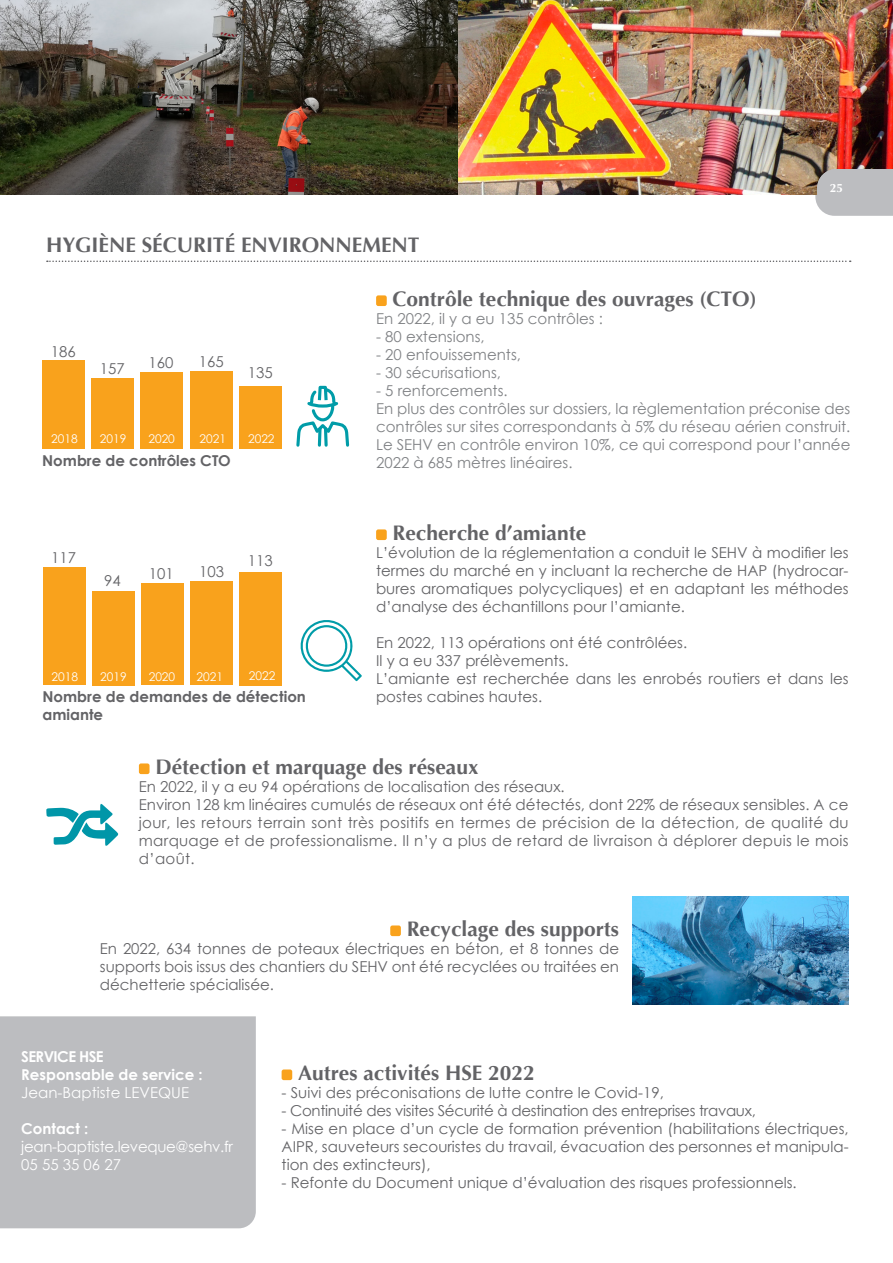
<style>
.page{position:relative;width:893px;height:1263px;background:#fff}
.page>*{position:absolute;margin:0;border:0;box-sizing:border-box;transform-origin:0 0}
.t1{font:700 21px "Optima";color:#636366}
.t2{font:15px/18px "Century Gothic";color:#636366;text-align:justify}
.t3{font:15px/18px "Century Gothic";letter-spacing:.02em;color:#636366}
.t4{font:15px/18px "Century Gothic";color:#808285}
.t5{font:15px "Century Gothic";letter-spacing:-.02em;color:#636366}
.t6{font:700 15px/18px "Century Gothic";color:#636366}
.t7{font:700 15px/18px "Century Gothic";color:#fff}
.t8{font:15px/18px "Century Gothic";letter-spacing:-.02em;color:#fff}
.t9{font:15px "Century Gothic";color:#fff}
.t10{font:12px "Century Gothic";color:#fff}
.t11{font:700 12px "Optima";color:#fff}
</style>
<div class="page">
<img style="left:457px;top:0;width:436px;height:195px">
<div style="left:376px;top:295px;width:11px;height:11px;background:#f9a21c;border-radius:2px"></div>
<div style="left:139px;top:763px;width:11px;height:11px;background:#f9a21c;border-radius:2px"></div>
<div style="left:390px;top:925px;width:11px;height:11px;background:#f9a21c;border-radius:2px"></div>
<div style="left:376px;top:529px;width:11px;height:11px;background:#f9a21c;border-radius:2px"></div>
<div style="left:282px;top:1069px;width:10px;height:11px;background:#f9a21c;border-radius:2px"></div>
<svg style="left:91px;top:261px;width:760px;height:1px"></svg>
<svg style="left:815px;top:169px;width:78px;height:47px;background:#bababc"></svg>
<div style="left:0;top:1016px;width:256px;height:212px;background:#bcbdc0"></div>
<div style="left:190px;top:371px;width:42px;height:78px;background:#f9a21c"></div>
<div style="left:239px;top:386px;width:43px;height:63px;background:#f9a21c"></div>
<div style="left:91px;top:378px;width:43px;height:71px;background:#f9a21c"></div>
<div style="left:140px;top:373px;width:42px;height:76px;background:#f9a21c"></div>
<svg style="left:296px;top:385px;width:54px;height:62px"></svg>
<div style="left:190px;top:581px;width:43px;height:104px;background:#f9a21c"></div>
<div style="left:239px;top:572px;width:43px;height:113px;background:#f9a21c"></div>
<div style="left:43px;top:567px;width:42px;height:118px;background:#f9a21c"></div>
<div style="left:92px;top:591px;width:42px;height:94px;background:#f9a21c"></div>
<div style="left:141px;top:584px;width:43px;height:101px;background:#f9a21c"></div>
<svg style="left:300px;top:620px;width:62px;height:61px"></svg>
<svg style="left:46px;top:803px;width:73px;height:43px"></svg>
<img style="left:633px;top:897px;width:216px;height:108px">
<svg style="left:42px;top:260px;width:49px;height:189px"></svg>
<img style="left:0;top:0;width:457px;height:195px">
<h1 class="t1" style="left:46px;top:233px;width:375px">HYGIÈNE SÉCURITÉ ENVIRONNEMENT</h1>
<p class="t11" style="left:830px;top:181px;width:15px">25</p>
<p class="t11" style="left:828px;top:185px;width:15px">25</p>
<p class="t2" style="left:51px;top:342px;width:26px">186</p>
<p class="t2" style="left:100px;top:359px;width:26px">157</p>
<p class="t2" style="left:149px;top:354px;width:26px">160</p>
<p class="t2" style="left:199px;top:353px;width:26px">165</p>
<p class="t2" style="left:248px;top:363px;width:26px">135</p>
<p class="t10" style="left:51px;top:431px;width:28px">2018</p>
<p class="t10" style="left:100px;top:431px;width:28px">2019</p>
<p class="t10" style="left:148px;top:431px;width:28px">2020</p>
<p class="t10" style="left:199px;top:431px;width:28px">2021</p>
<p class="t10" style="left:248px;top:431px;width:28px">2022</p>
<p class="t6" style="left:42px;top:451px;width:190px">Nombre de contrôles CTO</p>
<p class="t2" style="left:51px;top:548px;width:26px">117</p>
<p class="t2" style="left:248px;top:551px;width:26px">113</p>
<p class="t2" style="left:104px;top:571px;width:18px">94</p>
<p class="t2" style="left:199px;top:562px;width:26px">103</p>
<p class="t2" style="left:149px;top:564px;width:26px">101</p>
<p class="t10" style="left:51px;top:668px;width:28px">2018</p>
<p class="t10" style="left:100px;top:668px;width:28px">2019</p>
<p class="t10" style="left:149px;top:668px;width:28px">2020</p>
<p class="t10" style="left:197px;top:668px;width:28px">2021</p>
<p class="t10" style="left:249px;top:667px;width:28px">2022</p>
<p class="t6" style="left:43px;top:687px;width:265px">Nombre de demandes de détection amiante</p>
<h1 class="t1" style="left:393px;top:287px;width:366px">Contrôle technique des ouvrages (CTO)</h1>
<p class="t4" style="left:376px;top:309px;width:228px">En 2022, il y a eu 135 contrôles :</p>
<p class="t4" style="left:376px;top:327px;width:110px">- 80 extensions,</p>
<p class="t4" style="left:376px;top:345px;width:146px">- 20 enfouissements,</p>
<p class="t4" style="left:376px;top:363px;width:126px">- 30 sécurisations,</p>
<p class="t4" style="left:376px;top:381px;width:476px">- 5 renforcements.<br>En plus des contrôles sur dossiers, la règlementation préconise des contrôles sur sites correspondants à 5% du réseau aérien construit.<br>Le SEHV en contrôle environ 10%, ce qui correspond pour l’année 2022 à 685 mètres linéaires.</p>
<h1 class="t1" style="left:393px;top:521px;width:195px">Recherche d’amiante</h1>
<p class="t2" style="left:376px;top:543px;width:474px">L’évolution de la réglementation a conduit le SEHV à modifier les termes du marché en y incluant la recherche de HAP (hydrocar&shy;bures aromatiques polycycliques) et en adaptant les méthodes d’analyse des échantillons pour l’amiante.</p>
<p class="t2" style="left:376px;top:633px;width:474px;text-align:left">En 2022, 113 opérations ont été contrôlées.<br>Il y a eu 337 prélèvements.<br>L’amiante est recherchée dans les enrobés routiers et dans les postes cabines hautes.</p>
<h1 class="t1" style="left:155px;top:755px;width:325px">Détection et marquage des réseaux</h1>
<p class="t3" style="left:139px;top:777px;width:711px">En 2022, il y a eu 94 opérations de localisation des réseaux.<br>Environ 128 km linéaires cumulés de réseaux ont été détectés, dont 22% de réseaux sensibles. A ce jour, les retours terrain sont très positifs en termes de précision de la détection, de qualité du marquage et de professionalisme. Il n’y a plus de retard de livraison à déplorer depuis le mois d’août.</p>
<h1 class="t1" style="left:407px;top:917px;width:214px">Recyclage des supports</h1>
<p class="t2" style="left:100px;top:939px;width:521px">En 2022, 634 tonnes de poteaux électriques en béton, et 8 tonnes de supports bois issus des chantiers du SEHV ont été recyclées ou traitées en déchetterie spécialisée.</p>
<p class="t7" style="left:21px;top:1047px;width:183px">SERVICE HSE<br>Responsable de service :</p>
<p class="t9" style="left:21px;top:1082px;width:169px">Jean-Baptiste LEVEQUE</p>
<p class="t7" style="left:21px;top:1119px;width:69px">Contact :</p>
<p class="t8" style="left:21px;top:1137px;width:213px">jean-baptiste.leveque@sehv.fr<br>05 55 35 06 27</p>
<h1 class="t1" style="left:298px;top:1061px;width:238px">Autres activités HSE 2022</h1>
<p class="t2" style="left:282px;top:1083px;width:384px">- Suivi des préconisations de lutte contre le Covid-19,</p>
<p class="t5" style="left:282px;top:1100px;width:476px">- Continuité des visites Sécurité à destination des entreprises travaux,</p>
<p class="t2" style="left:282px;top:1119px;width:568px">- Mise en place d’un cycle de formation prévention (habilitations électriques, AIPR, sauveteurs secouristes du travail, évacuation des personnes et manipula&shy;tion des extincteurs),</p>
<p class="t2" style="left:282px;top:1173px;width:517px">- Refonte du Document unique d’évaluation des risques professionnels.</p>
</div>
